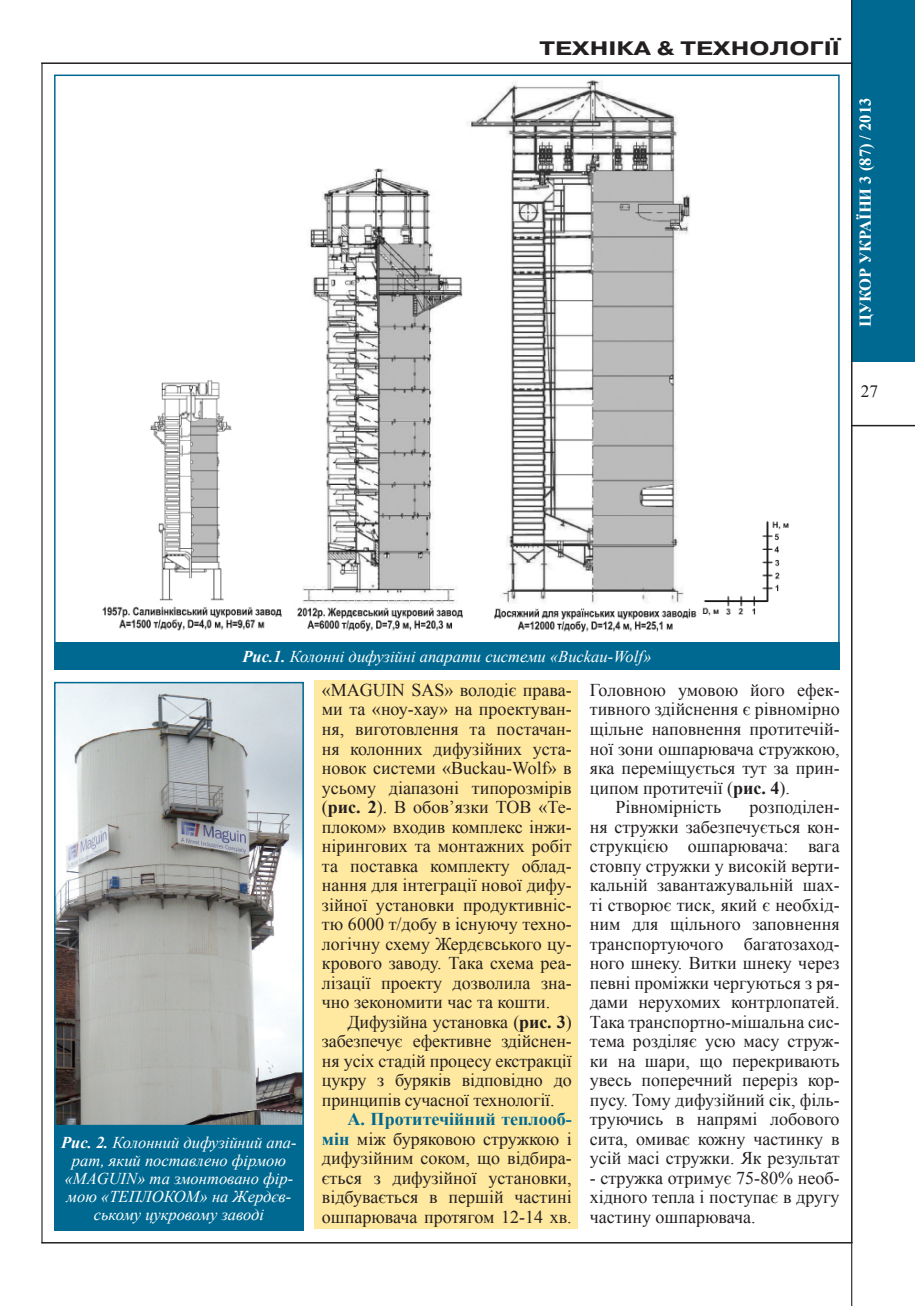
<style>
.page{position:relative;width:915px;height:1306px;background:#fff}
.page>*{position:absolute;margin:0;border:0;box-sizing:border-box;transform-origin:0 0}
.колонтитул{font:700 19.5px "Pragmatica C";color:#231f20;scale:1.3 1}
.Текст{font:18px/19.5px "Times New Roman";color:#231f20;text-align:justify}
.t1{font:17.25px "Times New Roman";color:#231f20}
.Рис{font:italic 16.5px/18px "Times New Roman";color:#fff;text-align:center}
.t2{font:700 16.5px "Times New Roman";color:#fff}
.s1{font-weight:700}
.s2{font-weight:700;color:#006991}
</style>
<div class="page">
<div style="left:850px;top:0;width:64px;height:362px;background:#006991"></div>
<hr style="left:850px;top:425px;width:64px;height:1px;background:#231f20">
<hr style="left:41px;top:63px;width:2px;height:1180px;background:#231f20">
<hr style="left:850px;top:0;width:2px;height:1305px;background:#231f20">
<div style="left:314px;top:680px;width:263px;height:548px;background:#ffe8a0"></div>
<hr style="left:41px;top:63px;width:811px;height:1px;background:#231f20">
<hr style="left:41px;top:1242px;width:811px;height:1px;background:#231f20">
<img style="left:57px;top:685px;width:244px;height:438px">
<div style="left:54px;top:682px;width:250px;height:444px;border:2px solid #006991"></div>
<div style="left:54px;top:642px;width:785px;height:27px;background:#006991"></div>
<img style="left:102px;top:80px;width:687px;height:553px">
<div style="left:54px;top:1125px;width:250px;height:105px;background:#006991"></div>
<p class="колонтитул" style="left:539px;top:38px;width:232px">ТЕХНІКА &amp; ТЕХНОЛОГІЇ</p>
<p class="t2" style="left:853px;top:327px;width:231px;rotate:-90deg">ЦУКОР УКРАЇНИ 3 (87) / 2013</p>
<p class="t1" style="left:860px;top:380px;width:19px">27</p>
<p class="Рис" style="left:242px;top:646px;width:410px"><span class="s1">Рис.1.</span> Колонні дифузійні апарати системи «Buckau-Wolf»</p>
<p class="Рис" style="left:61px;top:1133px;width:237px"><span class="s1">Рис. 2.</span> Колонний дифузійний апа&shy;рат, який поставлено фірмою «MAGUIN» та змонтовано фір&shy;мою «ТЕПЛОКОМ» на Жердєв&shy;ському цукровому заводі</p>
<p class="Текст" style="left:322px;top:680px;width:251px">«MAGUIN SAS» володіє права&shy;ми та «ноу-хау» на проектуван&shy;ня, виготовлення та постачан&shy;ня колонних дифузійних уста&shy;новок системи «Buckau-Wolf» в усьому діапазоні типорозмірів (<span class="s1">рис. 2</span>). В обов’язки ТОВ «Те&shy;плоком» входив комплекс інжи&shy;нірингових та монтажних робіт та поставка комплекту облад&shy;нання для інтеграції нової дифу&shy;зійної установки продуктивніс&shy;тю 6000 т/добу в існуючу техно&shy;логічну схему Жердєвського цу&shy;крового заводу. Така схема реа&shy;лізації проекту дозволила зна&shy;чно зекономити час та кошти.</p>
<p class="Текст" style="left:322px;top:1011px;width:251px;text-indent:26px">Дифузійна установка (<span class="s1">рис. 3</span>) забезпечує ефективне здійснен&shy;ня усіх стадій процесу екстракції цукру з буряків відповідно до принципів сучасної технології.</p>
<p class="Текст" style="left:322px;top:1109px;width:251px;text-indent:26px"><span class="s2">А. Протитечійний теплооб&shy;мін</span> між буряковою стружкою і дифузійним соком, що відбира&shy;ється з дифузійної установки, відбувається в першій частині ошпарювача протягом 12-14 хв.</p>
<p class="Текст" style="left:589px;top:680px;width:251px">Головною умовою його ефек&shy;тивного здійснення є рівномірно щільне наповнення протитечій&shy;ної зони ошпарювача стружкою, яка переміщується тут за прин&shy;ципом протитечії (<span class="s1">рис. 4</span>).</p>
<p class="Текст" style="left:615px;top:797px;width:107px">Рівномірність</p>
<p class="Текст" style="left:589px;top:797px;width:251px;text-indent:160px">розподілен&shy;ня стружки забезпечується кон&shy;струкцією ошпарювача: вага стовпу стружки у високій верти&shy;кальній завантажувальній шах&shy;ті створює тиск, який є необхід&shy;ним для щільного заповнення транспортуючого багатозаход&shy;ного шнеку. Витки шнеку через певні проміжки чергуються з ря&shy;дами нерухомих контрлопатей.<br>Така транспортно-мішальна сис&shy;тема розділяє усю масу струж&shy;ки на шари, що перекривають увесь поперечний переріз кор&shy;пусу. Тому дифузійний сік, філь&shy;труючись в напрямі лобового сита, омиває кожну частинку в усій масі стружки. Як результат</p>
<p class="Текст" style="left:589px;top:1167px;width:251px">- стружка отримує 75-80% необ&shy;хідного тепла і поступає в другу частину ошпарювача.</p>
</div>
